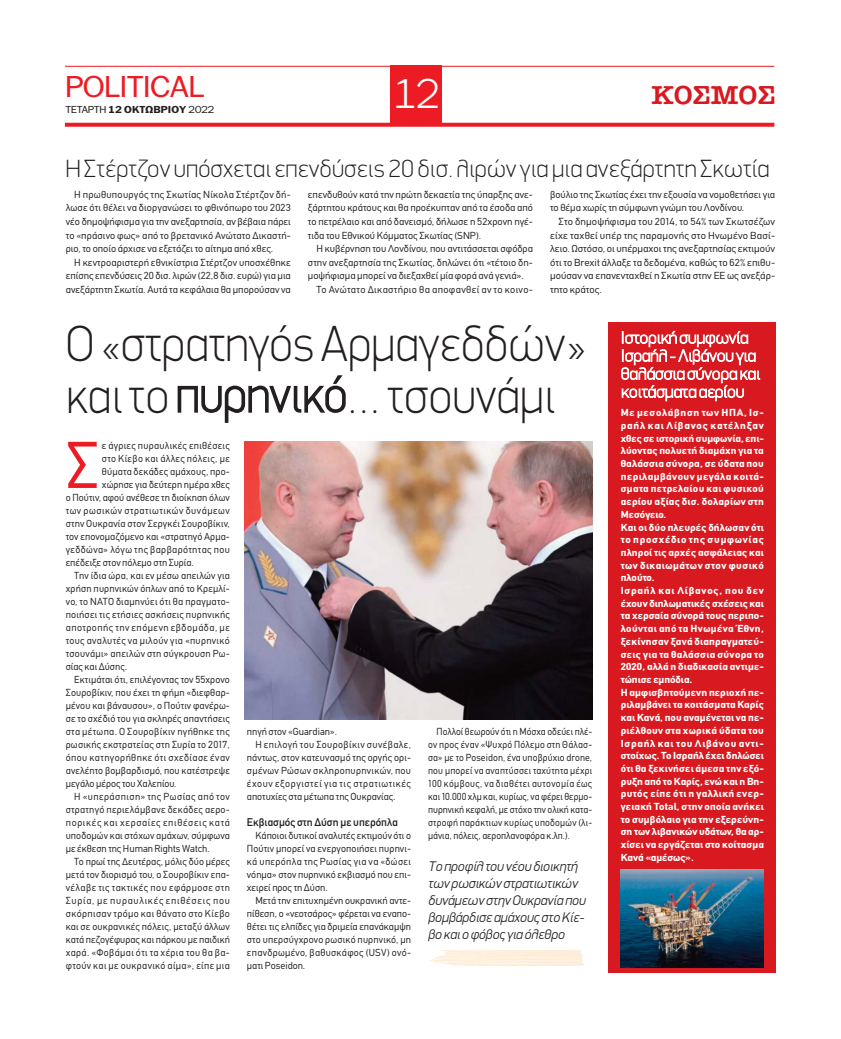
<style>
.page{position:relative;width:841px;height:1039px;background:#fff}
.page>*{position:absolute;margin:0;border:0;box-sizing:border-box;transform-origin:0 0}
.t1{font:64.8px "CF Din";color:#ed1c24}
.t2{font:100 51px/52px "PF Din Display";color:#231f20;scale:.96 1}
.t3{font:300 40px "PF Franklin Gothic";color:#fff}
.t4{font:29px "PF Franklin Gothic";color:#ed1c24;scale:1.1 1}
.t5{font:26px "American Type ITC Hel Dm Bd";color:#d81920;scale:1.06 1}
.t6{font:100 25px "PF Din Display";letter-spacing:.005em;color:#231f20}
.t7{font:100 17px/18px "PF Din Display";color:#fff;scale:1.04 1}
.t8{font:italic 300 14px/17px "PF Din Display";color:#231f20}
.t9{font:11px "CF Din";color:#231f20}
.t10{font:10px/13.6px "CF Din";letter-spacing:.015em;color:#231f20;text-align:justify}
.t11{font:700 10px/12.7px "CF Din";letter-spacing:.015em;color:#fff;scale:1.07 1}
.t12{font:10px/13px "CF Din";letter-spacing:.015em;color:#231f20;text-align:justify;scale:.96 1}
.t13{font:10px/13.6px "CF Din";letter-spacing:.015em;color:#231f20;text-align:justify;scale:1.06 1}
.t14{font:10px "CF Din";letter-spacing:.035em;color:#231f20}
.t15{font:10px "CF Din";letter-spacing:.04em;color:#231f20}
.t16{font:10px "CF Din";letter-spacing:.05em;color:#231f20}
.t17{font:10px "CF Din";letter-spacing:.045em;color:#231f20}
.t18{font:10px "CF Din";letter-spacing:.055em;color:#231f20}
.t19{font:10px "CF Din";letter-spacing:.065em;color:#231f20}
.t20{font:10px "CF Din";letter-spacing:.075em;color:#231f20}
.t21{font:9.7px "PF Franklin Gothic";letter-spacing:.01em;color:#231f20;scale:1.1 1}
.s1{font-weight:700}
</style>
<div class="page">
<div style="left:607px;top:322px;width:167px;height:651px;background:#d81920"></div>
<img style="left:244px;top:442px;width:348px;height:277px">
<hr style="left:65px;top:66px;width:709px;height:1px;background:#ed1c24">
<svg style="left:65px;top:123px;width:709px;height:4px;fill:#ed1c24"></svg>
<div style="left:390px;top:66px;width:51px;height:60px;background:#ed1c24"></div>
<img style="left:620px;top:870px;width:143px;height:97px">
<svg style="left:429px;top:950px;width:156px;height:16px"></svg>
<h3 class="t4" style="left:66px;top:76px;width:127px">ΡOLITICAL</h3>
<h3 class="t3" style="left:393px;top:71px;width:48px">12</h3>
<h3 class="t5" style="left:651px;top:80px;width:118px">ΚΟΣΜΟΣ</h3>
<p class="t21" style="left:66px;top:106px;width:136px">TETAΡΤΗ <span class="s1">12 OKTΩΒΡΙΟΥ</span> 2022</p>
<h3 class="t6" style="left:66px;top:153px;width:704px">Η Στέρτζον υπόσχεται επενδύσεις 20 δισ. λιρών για μια ανεξάρτητη Σκωτία</h3>
<p class="t10" style="left:66px;top:189px;width:226px;text-indent:9px">Η πρωθυπουργός της Σκωτίας Νίκολα Στέρτζον δή&shy;λωσε ότι θέλει να διοργανώσει το φθινόπωρο του 2023 νέο δημοψήφισμα για την ανεξαρτησία, αν βέβαια πάρει το «πράσινο φως» από το βρετανικό Ανώτατο Δικαστή&shy;ριο, το οποίο άρχισε να εξετάζει το αίτημα από χθες.</p>
<p class="t10" style="left:66px;top:257px;width:226px;text-indent:9px">Η κεντροαριστερή εθνικίστρια Στέρτζον υποσχέθηκε επίσης επενδύσεις 20 δισ. λιρών (22,8 δισ. ευρώ) για μια ανεξάρτητη Σκωτία. Αυτά τα κεφάλαια θα μπορούσαν να</p>
<p class="t10" style="left:308px;top:189px;width:226px">επενδυθούν κατά την πρώτη δεκαετία της ύπαρξης ανε&shy;ξάρτητου κράτους και θα προέκυπταν από τα έσοδα από το πετρέλαιο και από δανεισμό, δήλωσε η 52χρονη ηγέ&shy;τιδα του Εθνικού Κόμματος Σκωτίας (SNP).</p>
<p class="t10" style="left:316px;top:243px;width:218px">Η κυβέρνηση του Λονδίνου, που αντιτάσσεται σφόδρα</p>
<p class="t10" style="left:308px;top:257px;width:226px">στην ανεξαρτησία της Σκωτίας, δηλώνει ότι «τέτοιο δη-</p>
<p class="t10" style="left:308px;top:270px;width:217px">μοψήφισμα μπορεί να διεξαχθεί μία φορά ανά γενιά».</p>
<p class="t14" style="left:316px;top:286px;width:218px">Το Ανώτατο Δικαστήριο θα αποφανθεί αν το κοινο-</p>
<p class="t10" style="left:549px;top:189px;width:226px">βούλιο της Σκωτίας έχει την εξουσία να νομοθετήσει για το θέμα χωρίς τη σύμφωνη γνώμη του Λονδίνου.</p>
<p class="t13" style="left:549px;top:216px;width:214px;text-indent:9px">Στο δημοψήφισμα του 2014, το 54% των Σκωτσέζων είχε ταχθεί υπέρ της παραμονής στο Ηνωμένο Βασί&shy;λειο. Ωστόσο, οι υπέρμαχοι της ανεξαρτησίας εκτιμούν ότι το Brexit άλλαξε τα δεδομένα, καθώς το 62% επιθυ&shy;μούσαν να επανενταχθεί η Σκωτία στην ΕΕ ως ανεξάρ&shy;τητο κράτος.</p>
<h2 class="t2" style="left:66px;top:317px;width:543px">Ο «στρατηγός Αρμαγεδδών» και το πυρηνικό… τσουνάμι</h2>
<h1 class="t1" style="left:66px;top:441px;width:34px">Σ</h1>
<p class="t10" style="left:102px;top:440px;width:129px">ε άγριες πυραυλικές επιθέσεις</p>
<p class="t14" style="left:102px;top:454px;width:129px">στο Κίεβο και άλλες πόλεις, με</p>
<p class="t10" style="left:102px;top:466px;width:129px">θύματα δεκάδες αμάχους, προ-</p>
<p class="t10" style="left:102px;top:479px;width:129px">χώρησε για δεύτερη ημέρα χθες</p>
<p class="t10" style="left:66px;top:492px;width:165px">ο Πούτιν, αφού ανέθεσε τη διοίκηση όλων</p>
<p class="t16" style="left:66px;top:506px;width:165px">των ρωσικών στρατιωτικών δυνάμεων</p>
<p class="t10" style="left:66px;top:518px;width:165px">στην Ουκρανία στον Σεργκέι Σουροβίκιν,</p>
<p class="t10" style="left:66px;top:531px;width:165px">τον επονομαζόμενο και «στρατηγό Αρμα-</p>
<p class="t15" style="left:66px;top:545px;width:165px">γεδδώνα» λόγω της βαρβαρότητας που</p>
<p class="t10" style="left:66px;top:557px;width:130px">επέδειξε στον πόλεμο στη Συρία.</p>
<p class="t10" style="left:74px;top:570px;width:157px">Την ίδια ώρα, και εν μέσω απειλών για</p>
<p class="t10" style="left:66px;top:583px;width:165px">χρήση πυρηνικών όπλων από το Κρεμλί-</p>
<p class="t10" style="left:66px;top:596px;width:165px">νο, το ΝΑΤΟ διαμηνύει ότι θα πραγματο-</p>
<p class="t10" style="left:66px;top:609px;width:165px">ποιήσει τις ετήσιες ασκήσεις πυρηνικής</p>
<p class="t16" style="left:66px;top:623px;width:165px">αποτροπής την επόμενη εβδομάδα, με</p>
<p class="t14" style="left:66px;top:636px;width:165px">τους αναλυτές να μιλούν για «πυρηνικό</p>
<p class="t10" style="left:66px;top:648px;width:165px">τσουνάμι» απειλών στη σύγκρουση Ρω-</p>
<p class="t10" style="left:66px;top:661px;width:63px">σίας και Δύσης.</p>
<p class="t10" style="left:74px;top:674px;width:157px">Εκτιμάται ότι, επιλέγοντας τον 55χρονο</p>
<p class="t10" style="left:66px;top:687px;width:165px">Σουροβίκιν, που έχει τη φήμη «διεφθαρ-</p>
<p class="t10" style="left:66px;top:700px;width:165px">μένου και βάναυσου», ο Πούτιν φανέρω-</p>
<p class="t10" style="left:66px;top:713px;width:165px">σε το σχέδιό του για σκληρές απαντήσεις</p>
<p class="t14" style="left:66px;top:727px;width:165px">στα μέτωπα. Ο Σουροβίκιν ηγήθηκε της</p>
<p class="t10" style="left:66px;top:739px;width:165px">ρωσικής εκστρατείας στη Συρία το 2017,</p>
<p class="t15" style="left:66px;top:753px;width:165px">όπου κατηγορήθηκε ότι σχεδίασε έναν</p>
<p class="t10" style="left:66px;top:765px;width:165px">ανελέητο βομβαρδισμό, που κατέστρεψε</p>
<p class="t10" style="left:66px;top:778px;width:112px">μεγάλο μέρος του Χαλεπίου.</p>
<p class="t17" style="left:74px;top:792px;width:157px">Η «υπεράσπιση» της Ρωσίας από τον</p>
<p class="t10" style="left:66px;top:804px;width:165px">στρατηγό περιελάμβανε δεκάδες αερο-</p>
<p class="t19" style="left:66px;top:818px;width:165px">πορικές και χερσαίες επιθέσεις κατά</p>
<p class="t10" style="left:66px;top:830px;width:165px">υποδομών και στόχων αμάχων, σύμφωνα</p>
<p class="t10" style="left:66px;top:843px;width:145px">με έκθεση της Human Rights Watch.</p>
<p class="t10" style="left:74px;top:856px;width:157px">Το πρωί της Δευτέρας, μόλις δύο μέρες</p>
<p class="t10" style="left:66px;top:869px;width:165px">μετά τον διορισμό του, ο Σουροβίκιν επα-</p>
<p class="t17" style="left:66px;top:883px;width:165px">νέλαβε τις τακτικές που εφάρμοσε στη</p>
<p class="t20" style="left:66px;top:896px;width:165px">Συρία, με πυραυλικές επιθέσεις που</p>
<p class="t15" style="left:66px;top:909px;width:165px">σκόρπισαν τρόμο και θάνατο στο Κίεβο</p>
<p class="t10" style="left:66px;top:921px;width:165px">και σε ουκρανικές πόλεις, μεταξύ άλλων</p>
<p class="t10" style="left:66px;top:934px;width:165px">κατά πεζογέφυρας και πάρκου με παιδική</p>
<p class="t14" style="left:66px;top:948px;width:165px">χαρά. «Φοβάμαι ότι τα χέρια του θα βα-</p>
<p class="t14" style="left:66px;top:961px;width:165px">φτούν και με ουκρανικό αίμα», είπε μια</p>
<p class="t10" style="left:247px;top:726px;width:91px">πηγή στον «Guardian».</p>
<p class="t15" style="left:255px;top:741px;width:157px">Η επιλογή του Σουροβίκιν συνέβαλε,</p>
<p class="t10" style="left:247px;top:752px;width:165px">πάντως, στον κατευνασμό της οργής ορι-</p>
<p class="t10" style="left:247px;top:765px;width:165px">σμένων Ρώσων σκληροπυρηνικών, που</p>
<p class="t18" style="left:247px;top:780px;width:165px">έχουν εξοργιστεί για τις στρατιωτικές</p>
<p class="t10" style="left:247px;top:791px;width:150px">αποτυχίες στα μέτωπα της Ουκρανίας.</p>
<p class="t9" style="left:247px;top:816px;width:152px">Εκβιασμός στη Δύση με υπερόπλα</p>
<p class="t10" style="left:247px;top:830px;width:165px;line-height:13px;text-indent:9px">Κάποιοι δυτικοί αναλυτές εκτιμούν ότι ο Πούτιν μπορεί να ενεργοποιήσει πυρηνι&shy;κά υπερόπλα της Ρωσίας για να «δώσει νόημα» στον πυρηνικό εκβιασμό που επι&shy;χειρεί προς τη Δύση.</p>
<p class="t10" style="left:247px;top:895px;width:165px;line-height:13px;text-indent:9px">Μετά την επιτυχημένη ουκρανική αντε&shy;πίθεση, ο «νεοτσάρος» φέρεται να εναπο&shy;θέτει τις ελπίδες για δριμεία επανάκαμψη στο υπερσύγχρονο ρωσικό πυρηνικό, μη επανδρωμένο, βαθυσκάφος (USV) ονό&shy;ματι Poseidon.</p>
<p class="t12" style="left:428px;top:726px;width:172px;text-indent:9px">Πολλοί θεωρούν ότι η Μόσχα οδεύει πλέ&shy;ον προς έναν «Ψυχρό Πόλεμο στη Θάλασ&shy;σα» με το Poseidon, ένα υποβρύχιο drone, που μπορεί να αναπτύσσει ταχύτητα μέχρι 100 κόμβους, να διαθέτει αυτονομία έως και 10.000 χλμ και, κυρίως, να φέρει θερμο&shy;πυρηνική κεφαλή, με στόχο την ολική κατα&shy;στροφή παράκτιων κυρίως υποδομών (λι&shy;μάνια, πόλεις, αεροπλανοφόρα κ.λπ.).</p>
<h3 class="t8" style="left:428px;top:857px;width:159px">Το προφίλ του νέου διοικητή των ρωσικών στρατιωτικών δυνάμεων στην Ουκρανία που βομβάρδισε αμάχους στο Κίε&shy;βο και ο φόβος για όλεθρο</h3>
<h3 class="t7" style="left:620px;top:328px;width:135px">Ιστορική συμφωνία<br>Ισραήλ - Λιβάνου για θαλάσσια σύνορα και κοιτάσματα αερίου</h3>
<p class="t11" style="left:620px;top:407px;width:135px">Με μεσολάβηση των ΗΠΑ, Ισ&shy;ραήλ και Λίβανος κατέληξαν χθες σε ιστορική συμφωνία, επι&shy;λύοντας πολυετή διαμάχη για τα θαλάσσια σύνορα, σε ύδατα που περιλαμβάνουν μεγάλα κοιτά&shy;σματα πετρελαίου και φυσικού αερίου αξίας δισ. δολαρίων στη<br>Μεσόγειο.<br>Και οι δύο πλευρές δήλωσαν ότι το προσχέδιο της συμφωνίας πληροί τις αρχές ασφάλειας και των δικαιωμάτων στον φυσικό πλούτο.<br>Ισραήλ και Λίβανος, που δεν έχουν διπλωματικές σχέσεις και τα χερσαία σύνορά τους περιπο&shy;λούνται από τα Ηνωμένα Έθνη, ξεκίνησαν ξανά διαπραγματεύ&shy;σεις για τα θαλάσσια σύνορα το<br>2020, αλλά η διαδικασία αντιμε&shy;τώπισε εμπόδια.<br>Η αμφισβητούμενη περιοχή πε&shy;ριλαμβάνει τα κοιτάσματα Καρίς και Κανά, που αναμένεται να πε&shy;ριέλθουν στα χωρικά ύδατα του<br>Ισραήλ και του Λιβάνου αντι&shy;στοίχως. Το Ισραήλ έχει δηλώσει ότι θα ξεκινήσει άμεσα την εξό&shy;ρυξη από το Καρίς, ενώ και η Βη&shy;ρυτός είπε ότι η γαλλική ενερ&shy;γειακή Total, στην οποία ανήκει το συμβόλαιο για την εξερεύνη&shy;ση των λιβανικών υδάτων, θα αρ&shy;χίσει να εργάζεται στο κοίτασμα<br>Κανά «αμέσως».</p>
</div>
